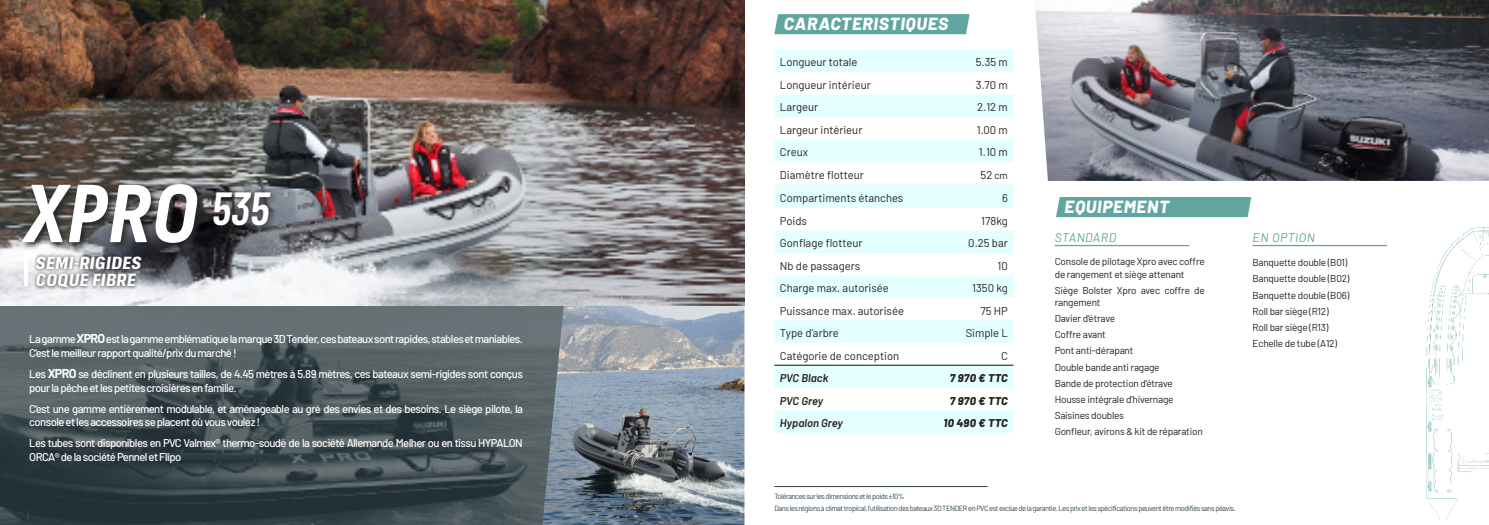
<style>
.page{position:relative;width:1489px;height:525px;background:#fff}
.page>*{position:absolute;margin:0;border:0;box-sizing:border-box;transform-origin:0 0}
.t1{font:italic 800 87.5px "Sofia Sans Condensed";color:#fff}
.t2{font:italic 800 17.5px "Barlow";letter-spacing:.04em;color:#fff}
.t3{font:italic 700 expanded 17.5px/17.5px "Pathway Extreme";letter-spacing:.02em;color:#fff}
.t4{font:italic 12.5px "Barlow";letter-spacing:.04em;color:#61a5a1}
.t5{font:500 11.25px/13.8px "Barlow";letter-spacing:-.05em;color:#fff}
.t6{font:11.25px "Barlow";color:#231f20}
.t7{font:italic 600 11.25px "Barlow";color:#231f20}
.t8{font:italic 800 11.25px "Barlow";letter-spacing:.02em;color:#231f20}
.t9{font:10px/16px "Barlow";letter-spacing:-.02em;color:#231f20}
.t10{font:7.5px/11.8px "Barlow";letter-spacing:-.06em;color:#32444d}
.s1{font-weight:700;font-size:12.5px}
.s2{font-size:10px}
</style>
<div class="page">
<svg style="left:0;top:306px;width:542px;height:218px;background:#485458"></svg>
<img style="left:0;top:0;width:744px;height:306px">
<img style="left:542px;top:305px;width:202px;height:219px">
<div style="left:19px;top:181px;width:187px;height:70px;background:#231f20;opacity:.9"></div>
<svg style="left:207px;top:186px;width:72px;height:48px;background:#4d4e52"></svg>
<div style="left:33px;top:252px;width:112px;height:39px;background:#231f20;opacity:.9"></div>
<hr style="left:24px;top:256px;width:3px;height:30px;background:#fff">
<img style="left:1426px;top:227px;width:62px;height:292px">
<img style="left:1035px;top:0;width:453px;height:181px">
<div style="left:1056px;top:197px;width:195px;height:20px;background:#61a5a1"></div>
<hr style="left:1252px;top:245px;width:134px;height:1px;background:#61a5a1">
<hr style="left:1054px;top:245px;width:135px;height:1px;background:#61a5a1">
<hr style="left:774px;top:486px;width:213px;height:1px;background:#32444d">
<svg style="left:774px;top:14px;width:195px;height:20px;background:#64a7a3"></svg>
<svg style="left:774px;top:49px;width:239px;height:383px;fill:#e5ffff"></svg>
<hr style="left:774px;top:364px;width:239px;height:2px;background:#32444d">
<h1 class="t1" style="left:24px;top:160px;width:246px">XPRO <sup>535</sup></h1>
<h2 class="t3" style="left:36px;top:252px;width:107px">SEMI-RIGIDES<br>COQUE FIBRE</h2>
<p class="t5" style="left:29px;top:331px;width:495px">La gamme <span class="s1">XPRO</span> est la gamme emblématique la marque 3D Tender, ces bateaux sont rapides, stables et maniables.<br>C’est le meilleur rapport qualité/prix du marché !</p>
<p class="t5" style="left:29px;top:366px;width:495px">Les <span class="s1">XPRO</span> se déclinent en plusieurs tailles, de 4.45 mètres à 5.89 mètres, ces bateaux semi-rigides sont conçus pour la pêche et les petites croisières en famille.</p>
<p class="t5" style="left:29px;top:400px;width:495px">C’est une gamme entièrement modulable, et aménageable au gré des envies et des besoins. Le siège pilote, la console et les accessoires se placent où vous voulez !</p>
<p class="t5" style="left:29px;top:435px;width:495px">Les tubes sont disponibles en PVC Valmex® thermo-soudé de la société Allemande Melher ou en tissu HYPALON<br>ORCA® de la société Pennel et Flipo</p>
<h2 class="t2" style="left:784px;top:11px;width:166px">CARACTERISTIQUES</h2>
<p class="t6" style="left:780px;top:54px;width:79px">Longueur totale</p>
<p class="t6" style="left:975px;top:54px;width:34px">5.35 m</p>
<p class="t6" style="left:780px;top:77px;width:92px">Longueur intérieur</p>
<p class="t6" style="left:975px;top:77px;width:34px">3.70 m</p>
<p class="t6" style="left:780px;top:99px;width:40px">Largeur</p>
<p class="t6" style="left:977px;top:99px;width:32px">2.12 m</p>
<p class="t6" style="left:780px;top:121px;width:84px">Largeur intérieur</p>
<p class="t6" style="left:976px;top:121px;width:32px">1.00 m</p>
<p class="t6" style="left:780px;top:144px;width:30px">Creux</p>
<p class="t6" style="left:978px;top:144px;width:30px">1.10 m</p>
<p class="t6" style="left:780px;top:166px;width:85px">Diamètre flotteur</p>
<p class="t6" style="left:980px;top:166px;width:29px">52 <span class="s2">cm</span></p>
<p class="t6" style="left:780px;top:189px;width:125px">Compartiments étanches</p>
<p class="t6" style="left:1002px;top:189px;width:7px">6</p>
<p class="t6" style="left:780px;top:212px;width:29px">Poids</p>
<p class="t6" style="left:981px;top:212px;width:28px">178kg</p>
<p class="t6" style="left:780px;top:235px;width:84px">Gonflage flotteur</p>
<p class="t6" style="left:968px;top:235px;width:41px">0.25 bar</p>
<p class="t6" style="left:780px;top:257px;width:82px">Nb de passagers</p>
<p class="t6" style="left:997px;top:257px;width:12px">10</p>
<p class="t6" style="left:780px;top:280px;width:110px">Charge max. autorisée</p>
<p class="t6" style="left:972px;top:280px;width:37px">1350 kg</p>
<p class="t6" style="left:780px;top:302px;width:126px">Puissance max. autorisée</p>
<p class="t6" style="left:980px;top:302px;width:29px">75 HP</p>
<p class="t6" style="left:780px;top:325px;width:60px">Type d’arbre</p>
<p class="t6" style="left:965px;top:325px;width:44px">Simple L</p>
<p class="t6" style="left:780px;top:347px;width:121px">Catégorie de conception</p>
<p class="t6" style="left:1001px;top:347px;width:8px">C</p>
<p class="t7" style="left:780px;top:370px;width:50px">PVC Black</p>
<p class="t8" style="left:949px;top:369px;width:60px">7 970 € TTC</p>
<p class="t7" style="left:780px;top:392px;width:45px">PVC Grey</p>
<p class="t8" style="left:949px;top:392px;width:60px">7 970 € TTC</p>
<p class="t7" style="left:780px;top:414px;width:64px">Hypalon Grey</p>
<p class="t8" style="left:943px;top:414px;width:66px">10 490 € TTC</p>
<h2 class="t2" style="left:1064px;top:193px;width:106px">EQUIPEMENT</h2>
<p class="t4" style="left:1054px;top:228px;width:63px">STANDARD</p>
<p class="t4" style="left:1252px;top:228px;width:64px">EN OPTION</p>
<p class="t9" style="left:1054px;top:254px;width:151px;line-height:12.5px">Console de pilotage Xpro avec coffre de rangement et siège attenant</p>
<p class="t9" style="left:1054px;top:283px;width:151px;line-height:12.5px">Siège Bolster Xpro avec coffre de rangement</p>
<p class="t9" style="left:1054px;top:310px;width:149px">Davier d’étrave<br>Coffre avant<br>Pont anti-dérapant<br>Double bande anti ragage<br>Bande de protection d’étrave<br>Housse intégrale d’hivernage<br>Saisines doubles<br>Gonfleur, avirons &amp; kit de réparation</p>
<p class="t9" style="left:1252px;top:254px;width:98px">Banquette double (B01)<br>Banquette double (B02)<br>Banquette double (B06)<br>Roll bar siège (R12)<br>Roll bar siège (R13)<br>Echelle de tube (A12)</p>
<p class="t10" style="left:774px;top:489px;width:463px">Tolérances sur les dimensions et le poids ±10%<br>Dans les régions à climat tropical, l’utilisation des bateaux 3D TENDER en PVC est exclue de la garantie. Les prix et les spécifications peuvent être modifiés sans péavis.</p>
</div>
